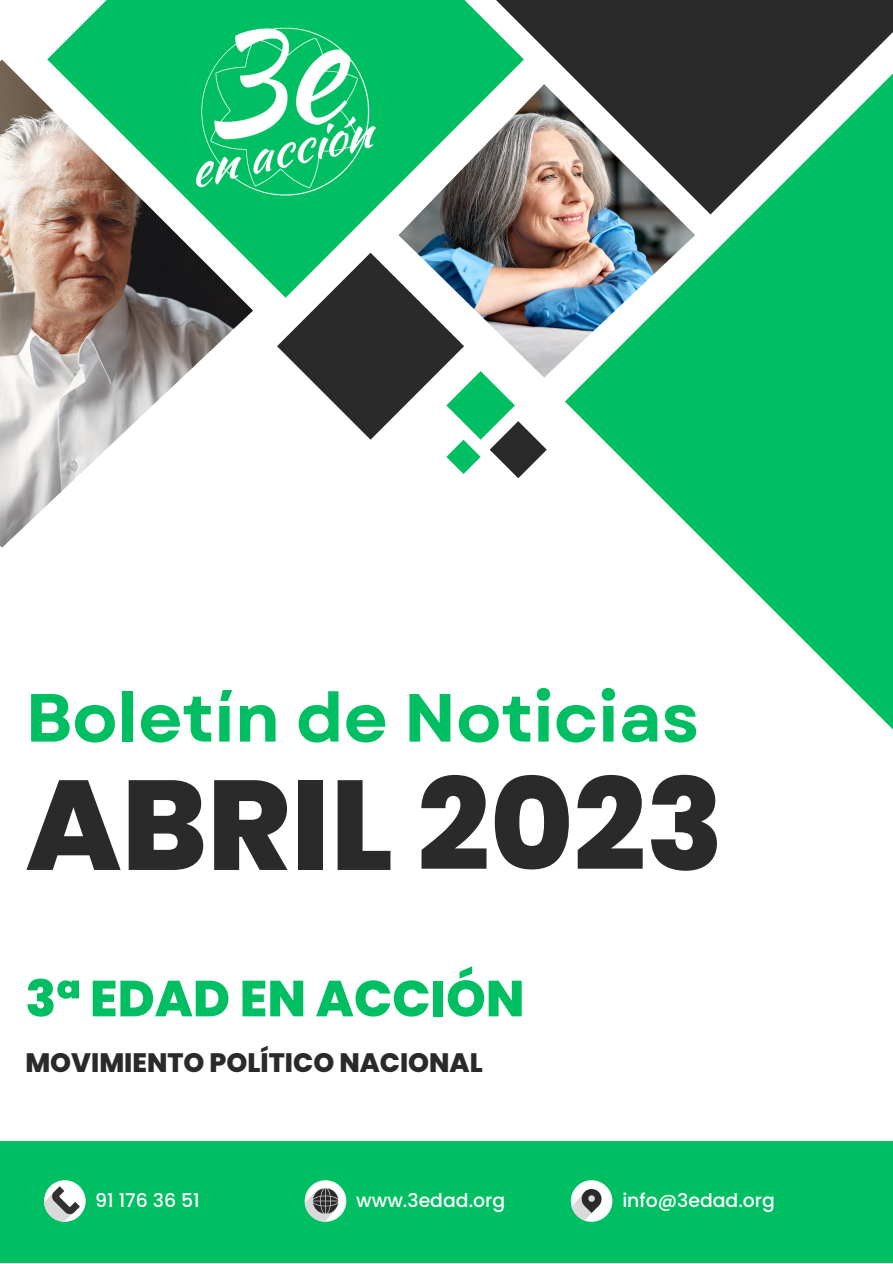
<style>
.page{position:relative;width:893px;height:1264px;background:#fff}
.page>*{position:absolute;margin:0;border:0;box-sizing:border-box;transform-origin:0 0}
.t1{font:800 127.35px "Poppins";color:#2b2a2a}
.t2{font:700 67.95px "Garet";color:#00bf63}
.t3{font:800 50.55px "Poppins";color:#00bf63}
.t4{font:800 26.7px "Poppins";color:#2b2a2a}
.t5{font:500 18.9px "Poppins";color:#fff}
</style>
<div class="page">
<img style="left:524px;top:214px;width:41px;height:162px">
<svg style="left:524px;top:0;width:368px;height:214px;background:#5b5450"></svg>
<svg style="left:565px;top:44px;width:327px;height:685px"></svg>
<svg style="left:47px;top:0;width:477px;height:289px;fill:#00bf63"></svg>
<svg style="left:277px;top:253px;width:269px;height:225px"></svg>
<img style="left:0;top:59px;width:253px;height:488px">
<div style="left:0;top:1141px;width:892px;height:121px;background:#00bf63"></div>
<svg style="left:44px;top:1180px;width:42px;height:41px"></svg>
<svg style="left:305px;top:1180px;width:41px;height:41px"></svg>
<svg style="left:570px;top:1180px;width:42px;height:41px"></svg>
<img style="left:193px;top:19px;width:185px;height:184px">
<p class="t2" style="left:25px;top:669px;width:675px">Boletín de Noticias</p>
<p class="t1" style="left:25px;top:736px;width:699px">ABRIL 2023</p>
<p class="t3" style="left:25px;top:963px;width:500px">3ª EDAD EN ACCIÓN</p>
<p class="t4" style="left:25px;top:1043px;width:459px">MOVIMIENTO POLÍTICO NACIONAL</p>
<p class="t5" style="left:95px;top:1186px;width:106px">91 176 36 51</p>
<p class="t5" style="left:356px;top:1187px;width:150px">www.3edad.org</p>
<p class="t5" style="left:622px;top:1187px;width:154px">info@3edad.org</p>
</div>
